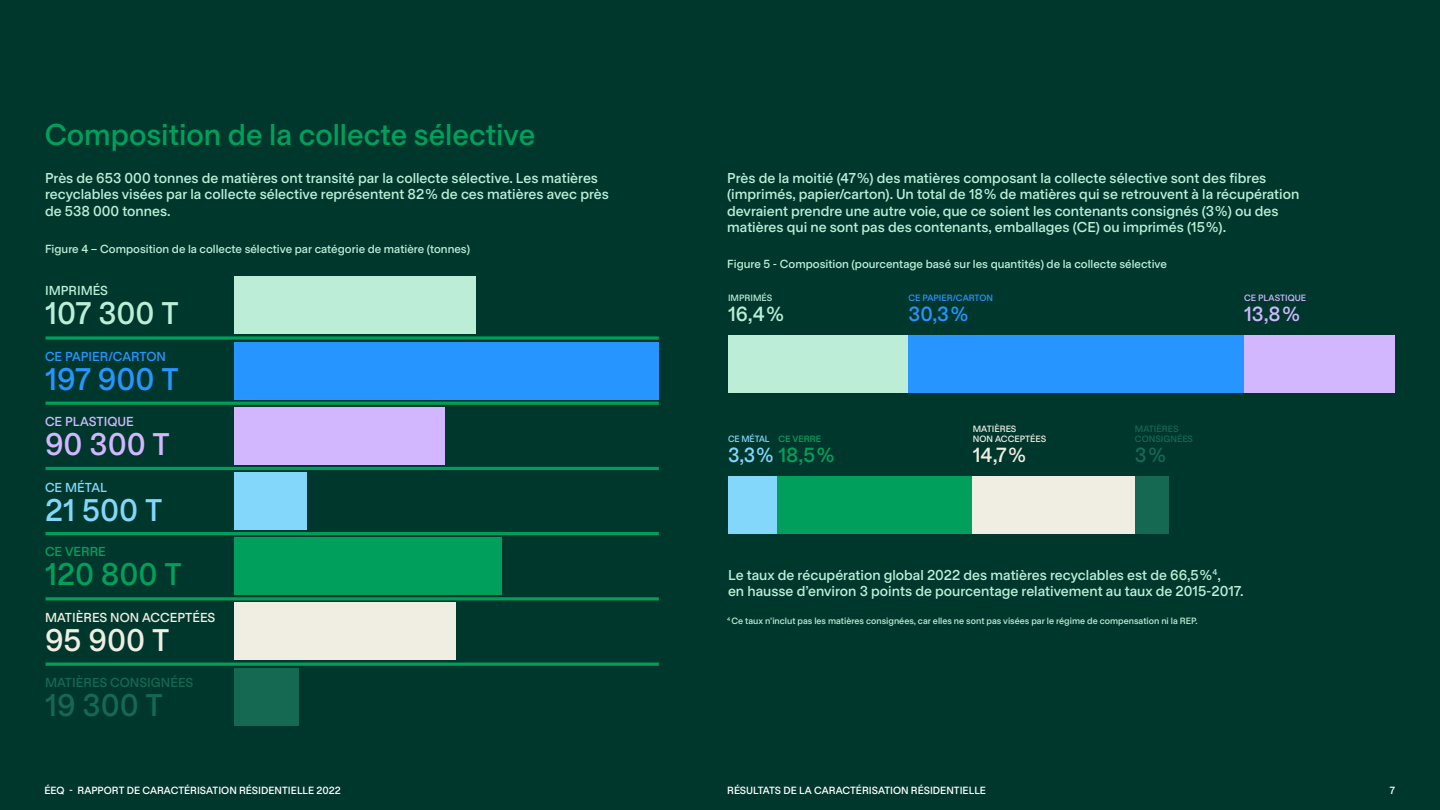
<style>
.page{position:relative;width:1440px;height:810px;background:#00372d}
.page>*{position:absolute;margin:0;border:0;box-sizing:border-box;transform-origin:0 0}
.t1{font:500 30px "Habitus";color:#bceed7}
.t2{font:500 30px "Habitus";color:#00a05c}
.t3{font:500 30px "Habitus";color:#2695ff}
.t4{font:500 30px "Habitus";color:#d2b7ff}
.t5{font:500 30px "Habitus";color:#82d7fa}
.t6{font:500 30px "Habitus";color:#f0ede2}
.t7{font:500 30px "Habitus";color:#156851}
.t8{font:500 28.75px "Habitus";color:#00a05c}
.t9{font:500 19.62px "Habitus";color:#00a05c}
.t10{font:500 19.62px "Habitus";color:#bceed7}
.t11{font:500 19.62px "Habitus";color:#2695ff}
.t12{font:500 19.62px "Habitus";color:#d2b7ff}
.t13{font:500 19.62px "Habitus";color:#f0ede2}
.t14{font:500 19.62px "Habitus";color:#156851}
.t15{font:500 13.75px/16.2px "Habitus";color:#bceed7}
.t16{font:500 12.5px "Habitus";color:#f0ede2}
.t17{font:500 12.5px "Habitus";color:#156851}
.t18{font:500 12.5px "Habitus";color:#2695ff}
.t19{font:500 12.5px "Habitus";color:#d2b7ff}
.t20{font:500 12.5px "Habitus";color:#bceed7}
.t21{font:500 12.5px "Habitus";color:#00a05c}
.t22{font:500 12.5px "Habitus";color:#82d7fa}
.t23{font:500 11.25px "Habitus";color:#bceed7}
.t24{font:500 10px "Habitus";color:#fff}
.t25{font:500 8.75px "Habitus";color:#bceed7}
.t26{font:500 8.75px/10px "Habitus";color:#f0ede2}
.t27{font:500 8.75px/10px "Habitus";color:#156851}
.t28{font:500 8.75px "Habitus";color:#2695ff}
.t29{font:500 8.75px "Habitus";color:#d2b7ff}
.t30{font:500 8.75px "Habitus";letter-spacing:-.01em;color:#82d7fa}
.t31{font:500 8.75px "Habitus";color:#00a05c}
.s1{color:#82d7fa}
</style>
<div class="page">
<svg style="left:46px;top:336px;width:613px;height:4px;background:#008a51"></svg>
<hr style="left:46px;top:467px;width:613px;height:3px;background:#00a05c">
<hr style="left:46px;top:597px;width:613px;height:3px;background:#00a05c">
<hr style="left:46px;top:402px;width:613px;height:3px;background:#00a05c">
<hr style="left:46px;top:532px;width:613px;height:3px;background:#00a05c">
<hr style="left:46px;top:663px;width:613px;height:3px;background:#00a05c">
<div style="left:234px;top:277px;width:242px;height:57px;background:#bceed7"></div>
<div style="left:234px;top:342px;width:425px;height:57px;background:#2695ff"></div>
<div style="left:234px;top:407px;width:211px;height:57px;background:#d2b7ff"></div>
<div style="left:234px;top:473px;width:73px;height:57px;background:#82d7fa"></div>
<div style="left:234px;top:538px;width:268px;height:57px;background:#00a05c"></div>
<div style="left:234px;top:603px;width:222px;height:57px;background:#f0ede2"></div>
<div style="left:234px;top:668px;width:65px;height:57px;background:#156851"></div>
<div style="left:728px;top:335px;width:180px;height:57px;background:#bceed7"></div>
<div style="left:908px;top:335px;width:336px;height:57px;background:#2695ff"></div>
<div style="left:1244px;top:335px;width:151px;height:57px;background:#d2b7ff"></div>
<div style="left:728px;top:477px;width:49px;height:57px;background:#82d7fa"></div>
<div style="left:777px;top:477px;width:196px;height:57px;background:#00a05c"></div>
<div style="left:973px;top:477px;width:162px;height:57px;background:#f0ede2"></div>
<div style="left:1135px;top:477px;width:33px;height:57px;background:#156851"></div>
<h2 class="t8" style="left:45px;top:114px;width:492px">Composition de la collecte sélective</h2>
<p class="t15" style="left:45px;top:169px;width:565px">Près de 653 000 tonnes de matières ont transité par la collecte sélective. Les matières recyclables visées par la collecte sélective représentent 82 % de ces matières avec près de 538 000 tonnes.</p>
<p class="t23" style="left:45px;top:241px;width:427px">Figure 4 – Composition de la collecte sélective par catégorie de matière (tonnes)</p>
<p class="t20" style="left:45px;top:282px;width:65px">IMPRIMÉS</p>
<h1 class="t1" style="left:45px;top:292px;width:135px">107 300 T</h1>
<p class="t18" style="left:45px;top:348px;width:122px">CE PAPIER/CARTON</p>
<h1 class="t3" style="left:45px;top:358px;width:135px">197 900 T</h1>
<p class="t19" style="left:45px;top:413px;width:90px">CE PLASTIQUE</p>
<h1 class="t4" style="left:45px;top:422px;width:126px">90 300 T</h1>
<p class="t22" style="left:45px;top:478px;width:64px">CE MÉTAL</p>
<h1 class="t5" style="left:45px;top:488px;width:119px">21 500 T</h1>
<p class="t21" style="left:45px;top:543px;width:62px">CE VERRE</p>
<h1 class="t2" style="left:45px;top:553px;width:138px">120 800 T</h1>
<p class="t16" style="left:45px;top:609px;width:172px">MATIÈRES NON ACCEPTÉES</p>
<h1 class="t6" style="left:45px;top:619px;width:126px">95 900 T</h1>
<p class="t17" style="left:45px;top:673px;width:150px">MATIÈRES CONSIGNÉES</p>
<h1 class="t7" style="left:45px;top:683px;width:119px">19 300 T</h1>
<p class="t15" style="left:727px;top:169px;width:574px">Près de la moitié (47 %) des matières composant la collecte sélective sont des fibres (imprimés, papier/carton). Un total de 18 % de matières qui se retrouvent à la récupération devraient prendre une autre voie, que ce soient les contenants consignés (3 %) ou des matières qui ne sont pas des contenants, emballages (CE) ou imprimés (15 %).</p>
<p class="t23" style="left:727px;top:255px;width:441px">Figure 5 - Composition (pourcentage basé sur les quantités) de la collecte sélective</p>
<p class="t25" style="left:728px;top:291px;width:46px">IMPRIMÉS</p>
<h3 class="t10" style="left:728px;top:300px;width:58px">16,4 %</h3>
<p class="t28" style="left:908px;top:291px;width:86px">CE PAPIER/CARTON</p>
<h3 class="t11" style="left:908px;top:300px;width:62px">30,3 %</h3>
<p class="t31" style="left:778px;top:433px;width:44px">CE VERRE</p>
<p class="t27" style="left:1135px;top:424px;width:60px">MATIÈRES<br>CONSIGNÉES</p>
<h3 class="t14" style="left:1135px;top:441px;width:33px">3 %</h3>
<p class="t26" style="left:973px;top:424px;width:75px">MATIÈRES<br>NON ACCEPTÉES</p>
<h3 class="t13" style="left:973px;top:441px;width:55px">14,7 %</h3>
<p class="t30" style="left:728px;top:433px;width:43px">CE MÉTAL</p>
<h3 class="t9" style="left:728px;top:441px;width:108px"><span class="s1">3,3 %</span> 18,5 %</h3>
<p class="t29" style="left:1244px;top:291px;width:64px">CE PLASTIQUE</p>
<h3 class="t12" style="left:1244px;top:300px;width:58px">13,8 %</h3>
<p class="t15" style="left:728px;top:566px;width:517px">Le taux de récupération global 2022 des matières recyclables est de 66,5 %<sup>4</sup>,<br>en hausse d’environ 3 points de pourcentage relativement au taux de 2015-2017.</p>
<p class="t25" style="left:727px;top:615px;width:472px"><sup>4</sup> Ce taux n’inclut pas les matières consignées, car elles ne sont pas visées par le régime de compensation ni la REP.</p>
<p class="t24" style="left:44px;top:783px;width:298px">ÉEQ - RAPPORT DE CARACTÉRISATION RÉSIDENTIELLE 2022</p>
<p class="t24" style="left:727px;top:783px;width:260px">RÉSULTATS DE LA CARACTÉRISATION RÉSIDENTIELLE</p>
<p class="t24" style="left:1390px;top:783px;width:7px">7</p>
</div>
